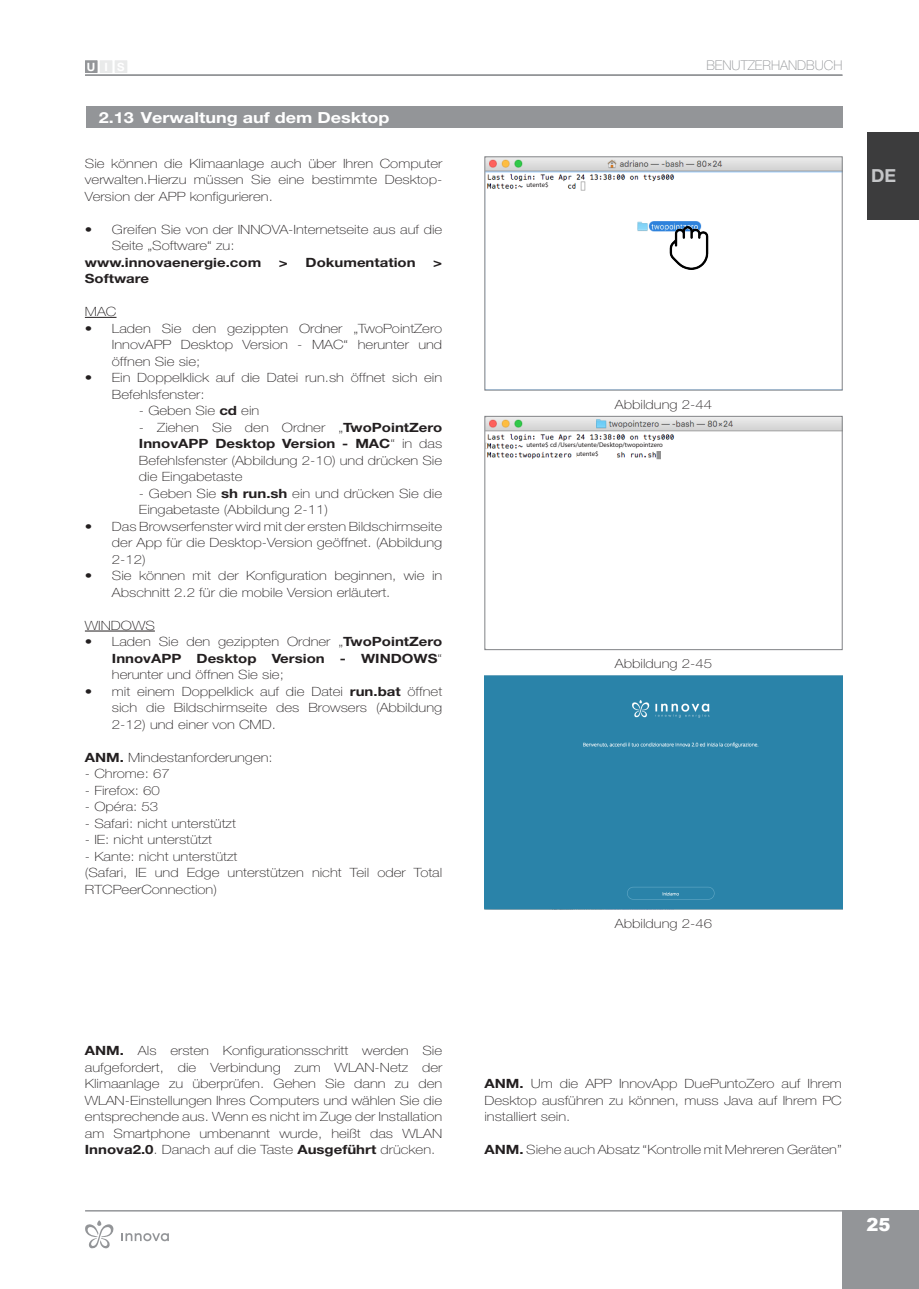
<style>
.page{position:relative;width:919px;height:1289px;background:#fff}
.page>*{position:absolute;margin:0;border:0;box-sizing:border-box;transform-origin:0 0}
.t1{font:900 18px "Arial";color:#fff}
.t2{font:700 18px "Helvetica Neue LT Std";color:#c5c6c8}
.t3{font:700 15.3px "Helvetica Neue LT Std";color:#fff;scale:1.18 1}
.t4{font:100 13.5px "Helvetica Neue LT Std";color:#939598}
.t5{font:100 12.75px/16.5px "Helvetica Neue LT Std";color:#231f20;text-align:justify;scale:1.18 1}
.t6{font:700 12.75px "Helvetica Neue LT Std";color:#231f20;scale:1.18 1}
.t7{font:700 11.4px "Helvetica Neue LT Std";color:#fff}
.t8{font:6.75px/8.9px "Myriad Pro";color:#231f20}
.s1{font-weight:700}
</style>
<div class="page">
<hr style="left:85px;top:1209px;width:757px;height:2px;background:#939598">
<div style="left:842px;top:1209px;width:76px;height:79px;background:#939598"></div>
<hr style="left:85px;top:74px;width:757px;height:2px;background:#939598">
<div style="left:115px;top:61px;width:12px;height:11px;background:#e9eaea"></div>
<div style="left:100px;top:61px;width:12px;height:11px;background:#e9eaea"></div>
<div style="left:85px;top:61px;width:12px;height:11px;background:#939598"></div>
<div style="left:85px;top:60px;width:12px;height:13px;border:1px solid #939598"></div>
<div style="left:86px;top:106px;width:756px;height:22px;background:#939598"></div>
<div style="left:866px;top:132px;width:52px;height:87px;background:#3c3c3d"></div>
<div style="left:485px;top:676px;width:357px;height:233px;background:#2a83a9"></div>
<hr style="left:85px;top:317px;width:31px;height:1px;background:#231f20">
<hr style="left:85px;top:630px;width:70px;height:1px;background:#231f20">
<img style="left:486px;top:158px;width:354px;height:112px">
<div style="left:484px;top:156px;width:358px;height:234px;border:1px solid #808285"></div>
<img style="left:486px;top:418px;width:354px;height:42px">
<div style="left:484px;top:416px;width:358px;height:234px;border:1px solid #808285"></div>
<img style="left:667px;top:226px;width:43px;height:43px">
<div style="left:526px;top:442px;width:215px;height:9px;background:#fff"></div>
<div style="left:576px;top:451px;width:37px;height:9px;background:#fff"></div>
<div style="left:526px;top:182px;width:37px;height:9px;background:#fff"></div>
<svg style="left:121px;top:1233px;width:48px;height:8px"></svg>
<svg style="left:85px;top:1220px;width:29px;height:28px"></svg>
<p class="t7" style="left:87px;top:60px;width:39px">UIS</p>
<p class="t3" style="left:99px;top:108px;width:31px">2.13</p>
<p class="t3" style="left:141px;top:108px;width:212px">Verwaltung auf dem Desktop</p>
<p class="t5" style="left:85px;top:155px;width:304px">Sie können die Klimaanlage auch über Ihren Computer verwalten.Hierzu müssen Sie eine bestimmte Desktop-Version der APP konfigurieren.</p>
<p class="t5" style="left:112px;top:221px;width:281px;text-indent:-27px">• Greifen Sie von der INNOVA-Internetseite aus auf die<br>Seite „Software“ zu:</p>
<p class="t6" style="left:85px;top:254px;width:151px">www.innovaenergie.com</p>
<p class="t6" style="left:279px;top:254px;width:117px">&gt; Dokumentation</p>
<p class="t6" style="left:433px;top:254px;width:9px">&gt;</p>
<p class="t6" style="left:85px;top:270px;width:56px">Software</p>
<p class="t5" style="left:85px;top:303px;width:28px">MAC</p>
<p class="t5" style="left:112px;top:320px;width:281px;text-indent:-27px">• Laden Sie den gezippten Ordner „TwoPointZero InnovAPP Desktop Version - MAC“ herunter und öffnen Sie sie;</p>
<p class="t5" style="left:112px;top:369px;width:281px;text-indent:-27px">• Ein Doppelklick auf die Datei run.sh öffnet sich ein<br>Befehlsfenster:</p>
<p class="t5" style="left:139px;top:402px;width:104px">- Geben Sie <span class="s1">cd</span> ein</p>
<p class="t5" style="left:139px;top:419px;width:258px">- Ziehen Sie den Ordner „<span class="s1">TwoPointZero InnovAPP Desktop Version - MAC</span>“ in das Befehlsfenster (Abbildung 2-10) und drücken Sie die Eingabetaste</p>
<p class="t5" style="left:139px;top:485px;width:258px">- Geben Sie <span class="s1">sh run.sh</span> ein und drücken Sie die<br>Eingabetaste (Abbildung 2-11)</p>
<p class="t5" style="left:112px;top:518px;width:281px;text-indent:-27px">• Das Browserfenster wird mit der ersten Bildschirmseite der App für die Desktop-Version geöffnet. (Abbildung 2-12)</p>
<p class="t5" style="left:112px;top:567px;width:281px;text-indent:-27px">• Sie können mit der Konfiguration beginnen, wie in<br>Abschnitt 2.2 für die mobile Version erläutert.</p>
<p class="t5" style="left:85px;top:617px;width:61px">WINDOWS</p>
<p class="t5" style="left:112px;top:633px;width:281px;text-indent:-27px">• Laden Sie den gezippten Ordner „<span class="s1">TwoPointZero InnovAPP Desktop Version - WINDOWS</span>“ herunter und öffnen Sie sie;</p>
<p class="t5" style="left:112px;top:683px;width:281px;text-indent:-27px">• mit einem Doppelklick auf die Datei <span class="s1">run.bat</span> öffnet sich die Bildschirmseite des Browsers (Abbildung 2-12) und einer von CMD.</p>
<p class="t5" style="left:85px;top:749px;width:161px"><span class="s1">ANM.</span> Mindestanforderungen:</p>
<p class="t5" style="left:85px;top:765px;width:73px">- Chrome: 67</p>
<p class="t5" style="left:85px;top:782px;width:65px">- Firefox: 60</p>
<p class="t5" style="left:85px;top:798px;width:64px">- Opéra: 53</p>
<p class="t5" style="left:85px;top:815px;width:129px">- Safari: nicht unterstützt</p>
<p class="t5" style="left:85px;top:831px;width:109px">- IE: nicht unterstützt</p>
<p class="t5" style="left:85px;top:848px;width:304px;text-align:left">- Kante: nicht unterstützt<br>(Safari, IE und Edge unterstützen nicht Teil oder Total<br>RTCPeerConnection)</p>
<p class="t8" style="left:526px;top:181px;width:24px">utente$</p>
<p class="t4" style="left:706px;top:57px;width:137px">BENUTZERHANDBUCH</p>
<h1 class="t2" style="left:871px;top:164px;width:27px">DE</h1>
<p class="t5" style="left:615px;top:396px;width:84px">Abbildung 2-44</p>
<p class="t8" style="left:576px;top:440px;width:88px;text-indent:-50px">utente$ cd /Users/utente/Desktop/twopointzero utente$</p>
<p class="t5" style="left:615px;top:655px;width:84px">Abbildung 2-45</p>
<p class="t5" style="left:615px;top:914px;width:84px">Abbildung 2-46</p>
<p class="t5" style="left:85px;top:1042px;width:304px"><span class="s1">ANM.</span> Als ersten Konfigurationsschritt werden Sie aufgefordert, die Verbindung zum WLAN-Netz der Klimaanlage zu überprüfen. Gehen Sie dann zu den WLAN-Einstellungen Ihres Computers und wählen Sie die entsprechende aus. Wenn es nicht im Zuge der Installation am Smartphone umbenannt wurde, heißt das WLAN <span class="s1">Innova2.0</span>. Danach auf die Taste <span class="s1">Ausgeführt</span> drücken.</p>
<p class="t5" style="left:484px;top:1075px;width:304px"><span class="s1">ANM.</span> Um die APP InnovApp DuePuntoZero auf Ihrem Desktop ausführen zu können, muss Java auf Ihrem PC installiert sein.</p>
<p class="t5" style="left:484px;top:1141px;width:304px"><span class="s1">ANM.</span> Siehe auch Absatz “Kontrolle mit Mehreren Geräten”</p>
<h1 class="t1" style="left:866px;top:1211px;width:26px">25</h1>
</div>
